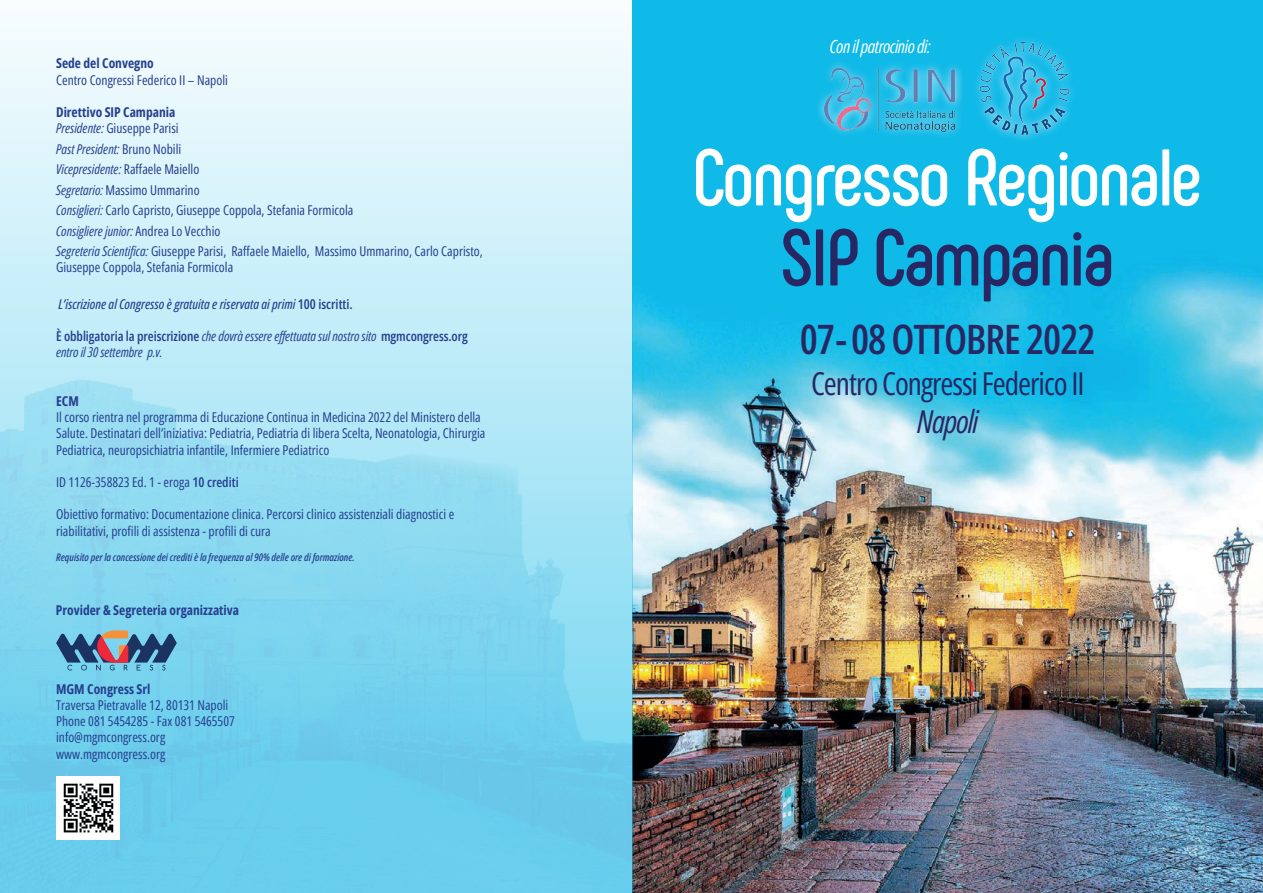
<style>
.page{position:relative;width:1263px;height:893px;background:#fff}
.page>*{position:absolute;margin:0;border:0;box-sizing:border-box;transform-origin:0 0}
.t1{font:700 80.1px "Phenomena";letter-spacing:-.025em;color:#fff}
.t2{font:700 80.1px "Phenomena";letter-spacing:-.025em;color:#272863}
.t3{font:600 40.5px "Open Sans Condensed";letter-spacing:-.025em;color:#272863}
.t4{font:31.5px "Open Sans Condensed";letter-spacing:-.035em;color:#272863}
.t5{font:italic 31.5px "Open Sans Condensed";letter-spacing:-.035em;color:#272863}
.t6{font:italic 18px "Open Sans Condensed";letter-spacing:-.025em;color:#fff}
.t7{font:13.5px/16.2px "Open Sans Condensed";color:#253f8e}
.t8{font:700 13.5px/16.2px "Open Sans Condensed";color:#253f8e}
.t9{font:italic 13.5px/16.2px "Open Sans Condensed";letter-spacing:-.005em;color:#253f8e}
.t10{font:italic 500 13.5px "Open Sans Condensed";color:#253f8e}
.t11{font:italic 600 10.5px "Open Sans Condensed";color:#253f8e}
.s1{font-weight:400;font-style:italic}
.s2{font-weight:400}
.s3{font-style:italic}
.s4{font-weight:600;font-style:normal}
.s5{font-weight:600}
</style>
<div class="page">
<img style="left:632px;top:0;width:631px;height:893px">
<div style="left:0;top:0;width:632px;height:893px;background:#edf9fd"></div>
<img style="left:0;top:140px;width:632px;height:753px">
<svg style="left:56px;top:630px;width:121px;height:40px;background:#6587a3"></svg>
<img style="left:57px;top:776px;width:63px;height:63px">
<div style="left:970px;top:33px;width:108px;height:110px;background:#0fb9e8"></div>
<img style="left:970px;top:30px;width:99px;height:115px">
<div style="left:815px;top:59px;width:150px;height:81px;background:#fff;opacity:.9"></div>
<img style="left:823px;top:66px;width:135px;height:66px">
<p class="t8" style="left:56px;top:55px;width:99px">Sede del Convegno</p>
<p class="t7" style="left:56px;top:71px;width:173px">Centro Congressi Federico II – Napoli</p>
<p class="t8" style="left:56px;top:104px;width:124px">Direttivo SIP Campania<br><span class="s1">Presidente:</span> <span class="s2">Giuseppe Parisi</span></p>
<p class="t7" style="left:56px;top:138px;width:428px;line-height:20.4px"><span class="s3">Past President:</span> Bruno Nobili<br><span class="s3">Vicepresidente:</span> Raffaele Maiello<br><span class="s3">Segretario:</span> Massimo Ummarino<br><span class="s3">Consiglieri:</span> Carlo Capristo, Giuseppe Coppola, Stefania Formicola<br><span class="s3">Consigliere junior:</span> Andrea Lo Vecchio<br><span class="s3">Segreteria Scientifica:</span> Giuseppe Parisi, Raffaele Maiello, Massimo Ummarino, Carlo Capristo,</p>
<p class="t7" style="left:56px;top:259px;width:179px">Giuseppe Coppola, Stefania Formicola</p>
<p class="t10" style="left:58px;top:294px;width:296px">L’iscrizione al Congresso è gratuita e riservata ai primi <span class="s4">100 iscritti.</span></p>
<p class="t9" style="left:56px;top:328px;width:413px"><span class="s4">È obbligatoria la preiscrizione</span> che dovrà essere effettuata sul nostro sito <span class="s4">mgmcongress.org </span>entro il 30 settembre p.v.</p>
<p class="t8" style="left:56px;top:393px;width:24px">ECM</p>
<p class="t7" style="left:56px;top:409px;width:431px">Il corso rientra nel programma di Educazione Continua in Medicina 2022 del Ministero della<br>Salute. Destinatari dell’iniziativa: Pediatria, Pediatria di libera Scelta, Neonatologia, Chirurgia<br>Pediatrica, neuropsichiatria infantile, Infermiere Pediatrico</p>
<p class="t7" style="left:56px;top:474px;width:184px">ID 1126-358823 Ed. 1 - eroga <span class="s5">10 crediti</span></p>
<p class="t7" style="left:56px;top:506px;width:400px">Obiettivo formativo: Documentazione clinica. Percorsi clinico assistenziali diagnostici e riabilitativi, profili di assistenza - profili di cura</p>
<p class="t11" style="left:56px;top:550px;width:300px">Requisito per la concessione dei crediti è la frequenza al 90% delle ore di formazione.</p>
<p class="t8" style="left:56px;top:602px;width:185px">Provider &amp; Segreteria organizzativa</p>
<p class="t8" style="left:56px;top:680px;width:96px">MGM Congress Srl</p>
<p class="t7" style="left:56px;top:697px;width:180px">Traversa Pietravalle 12, 80131 Napoli<br>Phone 081 5454285 - Fax 081 5465507 info@mgmcongress.org www.mgmcongress.org</p>
<h3 class="t6" style="left:830px;top:34px;width:102px">Con il patrocinio di:</h3>
<h1 class="t1" style="left:693px;top:129px;width:511px">Congresso Regionale</h1>
<h1 class="t2" style="left:780px;top:209px;width:335px">SIP Campania</h1>
<h2 class="t3" style="left:800px;top:312px;width:297px">07 - 08 OTTOBRE 2022</h2>
<h3 class="t4" style="left:811px;top:362px;width:275px">Centro Congressi Federico II</h3>
<h3 class="t5" style="left:917px;top:399px;width:63px">Napoli</h3>
</div>
